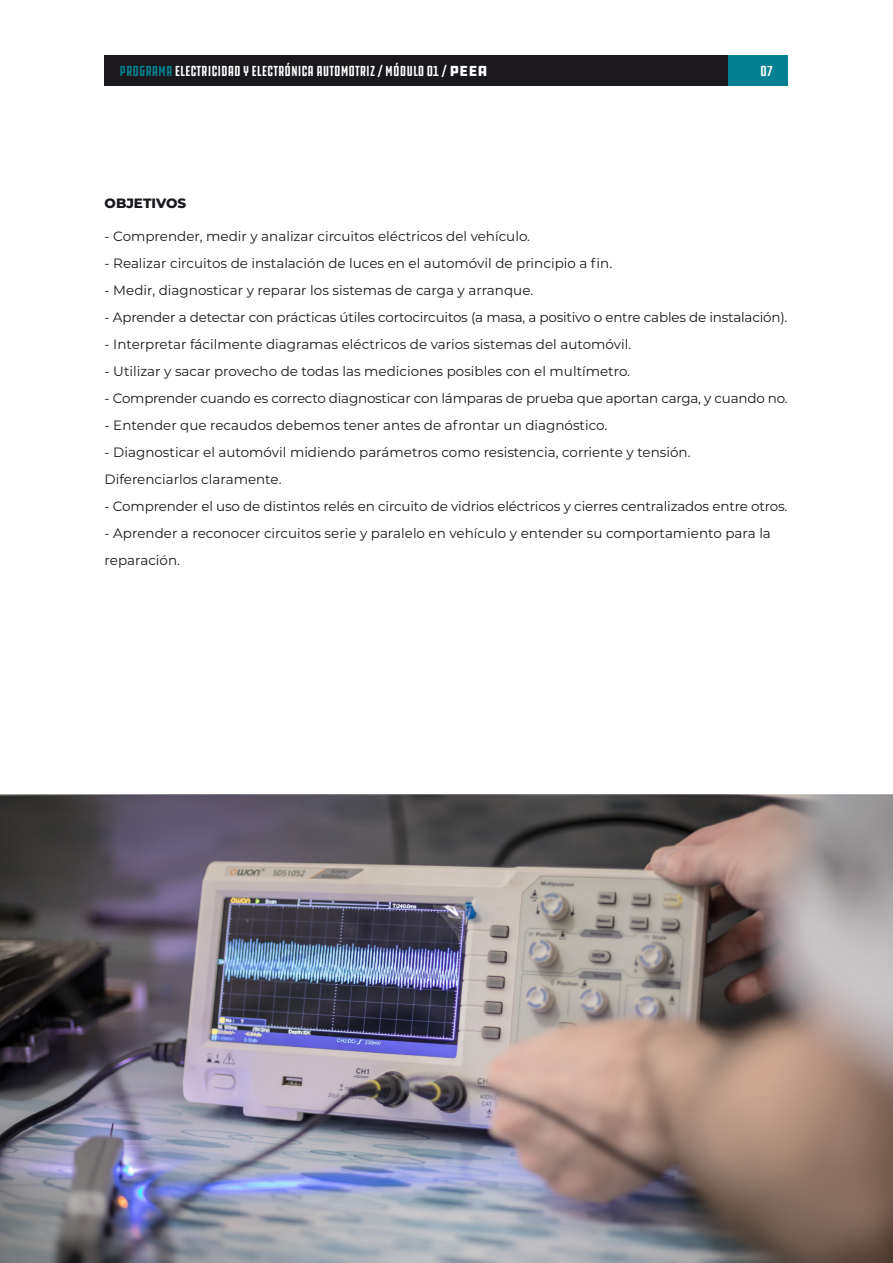
<style>
.page{position:relative;width:893px;height:1263px;background:#fff}
.page>*{position:absolute;margin:0;border:0;box-sizing:border-box;transform-origin:0 0}
.t1{font:extra-condensed 15px "DDC Hardware";color:#fff}
.t2{font:13.5px/27px "Montserrat";color:#1a181c}
.t3{font:800 13.5px "Montserrat";color:#1a181c}
.s1{color:#04808e}
.s2{font-stretch:normal}
</style>
<div class="page">
<div style="left:105px;top:56px;width:623px;height:30px;background:#1a181c"></div>
<div style="left:728px;top:56px;width:60px;height:30px;background:#048092"></div>
<img style="left:0;top:795px;width:893px;height:468px">
<p class="t1" style="left:120px;top:62px;width:370px"><span class="s1">PROGRAMA</span> ELECTRICIDAD Y ELECTRÓNICA AUTOMOTRIZ / MÓDULO 01 / <span class="s2">PEEA</span></p>
<p class="t1" style="left:761px;top:62px;width:14px">07</p>
<p class="t3" style="left:105px;top:193px;width:83px">OBJETIVOS</p>
<p class="t2" style="left:105px;top:222px;width:427px">- Comprender, medir y analizar circuitos eléctricos del vehículo.</p>
<p class="t2" style="left:105px;top:249px;width:509px">- Realizar circuitos de instalación de luces en el automóvil de principio a fin.</p>
<p class="t2" style="left:105px;top:276px;width:430px">- Medir, diagnosticar y reparar los sistemas de carga y arranque.</p>
<p class="t2" style="left:105px;top:303px;width:684px">- Aprender a detectar con prácticas útiles cortocircuitos (a masa, a positivo o entre cables de instalación).</p>
<p class="t2" style="left:105px;top:330px;width:528px">- Interpretar fácilmente diagramas eléctricos de varios sistemas del automóvil.</p>
<p class="t2" style="left:105px;top:357px;width:527px">- Utilizar y sacar provecho de todas las mediciones posibles con el multímetro.</p>
<p class="t2" style="left:105px;top:384px;width:685px">- Comprender cuando es correcto diagnosticar con lámparas de prueba que aportan carga, y cuando no.</p>
<p class="t2" style="left:105px;top:411px;width:504px">- Entender que recaudos debemos tener antes de afrontar un diagnóstico.</p>
<p class="t2" style="left:105px;top:438px;width:587px">- Diagnosticar el automóvil midiendo parámetros como resistencia, corriente y tensión.<br>Diferenciarlos claramente.</p>
<p class="t2" style="left:105px;top:492px;width:684px">- Comprender el uso de distintos relés en circuito de vidrios eléctricos y cierres centralizados entre otros.</p>
<p class="t2" style="left:105px;top:519px;width:668px">- Aprender a reconocer circuitos serie y paralelo en vehículo y entender su comportamiento para la reparación.</p>
</div>
